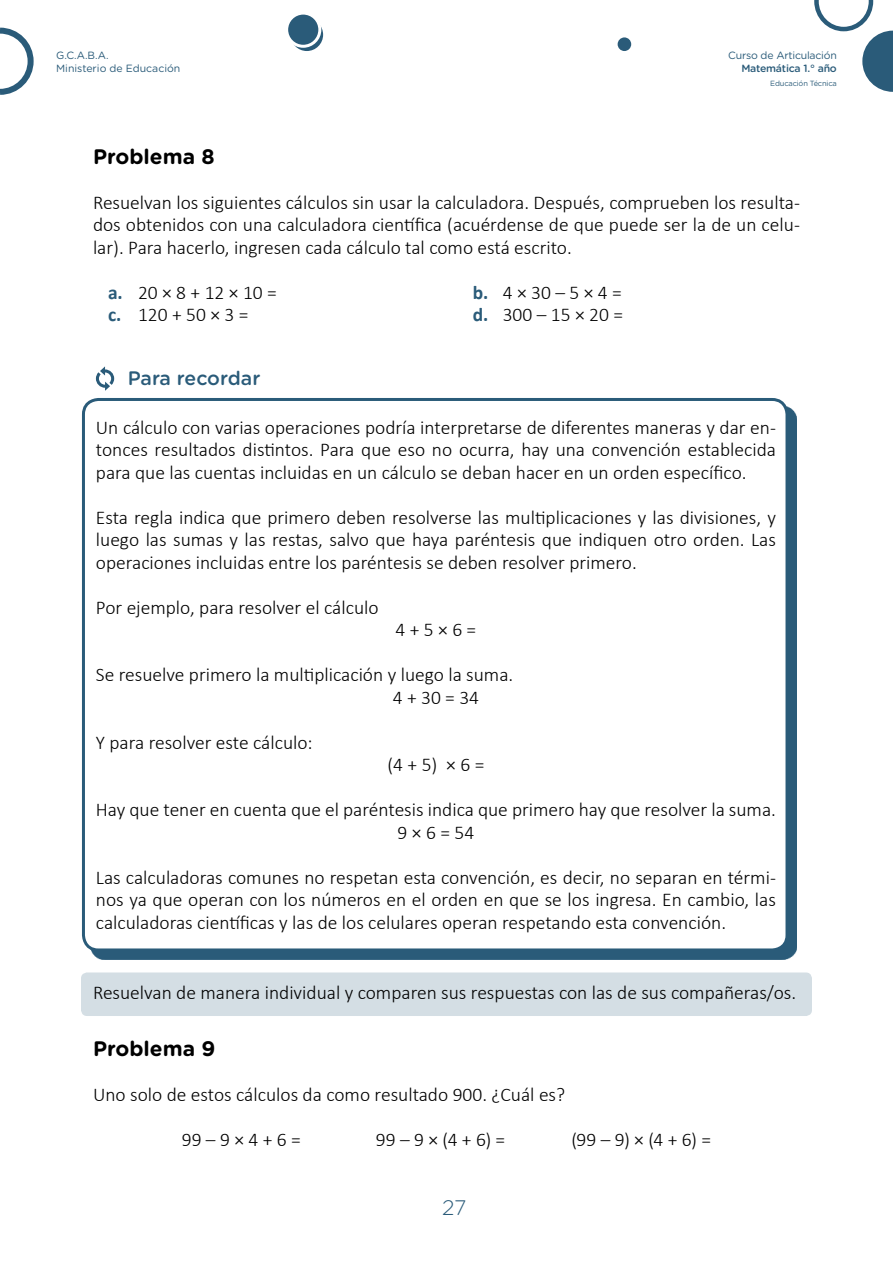
<style>
.page{position:relative;width:893px;height:1263px;background:#fff}
.page>*{position:absolute;margin:0;border:0;box-sizing:border-box;transform-origin:0 0}
.t1{font:700 21px "Gotham Rounded";color:#000}
.t2{font:300 21px "Gotham Rounded";color:#2a5b79}
.t3{font:300 19.5px/22.5px "Calibri";color:#000;text-align:justify}
.t4{font:500 19.5px "Gotham Rounded";letter-spacing:-.005em;color:#2a5b79}
.t5{font:10.5px/12.6px "Gotham Rounded";letter-spacing:-.015em;color:#2a5b79}
.t6{font:500 10.5px "Gotham Rounded";letter-spacing:-.02em;color:#2a5b79}
.t7{font:7.5px "Gotham Rounded";letter-spacing:-.02em;color:#2a5b79}
.s1{font-weight:700;color:#2a5b79}
</style>
<div class="page">
<svg style="left:814px;top:0;width:79px;height:92px"></svg>
<svg style="left:0;top:27px;width:34px;height:68px"></svg>
<div style="left:618px;top:37px;width:13px;height:14px;background:#2a5b79;border-radius:50%"></div>
<svg style="left:291px;top:18px;width:32px;height:33px"></svg>
<div style="left:287px;top:13px;width:33px;height:33px;background:#2a5b79;border-radius:50%"></div>
<div style="left:285px;top:12px;width:36px;height:36px;border:3px solid #fff;border-radius:50%"></div>
<div style="left:81px;top:972px;width:731px;height:44px;background:#d4dee4;border-radius:6px"></div>
<div style="left:90px;top:406px;width:707px;height:554px;background:#2a5b79"></div>
<div style="left:83px;top:399px;width:704px;height:551px;background:#fff;border-radius:15px"></div>
<div style="left:82px;top:398px;width:706px;height:553px;border:3px solid #2a5b79;border-radius:15px"></div>
<svg style="left:96px;top:366px;width:18px;height:25px"></svg>
<p class="t5" style="left:56px;top:49px;width:126px">G.C.A.B.A.<br>Ministerio de Educación</p>
<p class="t5" style="left:728px;top:49px;width:110px">Curso de Articulación</p>
<p class="t6" style="left:741px;top:61px;width:97px">Matemática 1.° año</p>
<p class="t7" style="left:770px;top:79px;width:68px">Educación Técnica</p>
<p class="t1" style="left:93px;top:141px;width:123px">Problema 8</p>
<p class="t3" style="left:93px;top:191px;width:708px">Resuelvan los siguientes cálculos sin usar la calculadora. Después, comprueben los resulta&shy;dos obtenidos con una calculadora científica (acuérdense de que puede ser la de un celu&shy;lar). Para hacerlo, ingresen cada cálculo tal como está escrito.</p>
<p class="t3" style="left:108px;top:281px;width:170px"><span class="s1">a.</span> 20 × 8 + 12 × 10 = <span class="s1">c.</span> 120 + 50 × 3 =</p>
<p class="t3" style="left:473px;top:281px;width:152px"><span class="s1">b.</span> 4 × 30 – 5 × 4 = <span class="s1">d.</span> 300 – 15 × 20 =</p>
<p class="t4" style="left:128px;top:364px;width:134px">Para recordar</p>
<p class="t3" style="left:96px;top:416px;width:682px">Un cálculo con varias operaciones podría interpretarse de diferentes maneras y dar en&shy;tonces resultados distintos. Para que eso no ocurra, hay una convención establecida para que las cuentas incluidas en un cálculo se deban hacer en un orden específico.</p>
<p class="t3" style="left:96px;top:506px;width:682px">Esta regla indica que primero deben resolverse las multiplicaciones y las divisiones, y luego las sumas y las restas, salvo que haya paréntesis que indiquen otro orden. Las operaciones incluidas entre los paréntesis se deben resolver primero.</p>
<p class="t3" style="left:96px;top:596px;width:284px">Por ejemplo, para resolver el cálculo</p>
<p class="t3" style="left:395px;top:618px;width:82px">4 + 5 × 6 =</p>
<p class="t3" style="left:393px;top:663px;width:122px;text-indent:-297px">Se resuelve primero la multiplicación y luego la suma.<br>4 + 30 = 34</p>
<p class="t3" style="left:96px;top:731px;width:218px">Y para resolver este cálculo:</p>
<p class="t3" style="left:387px;top:753px;width:98px">(4 + 5) × 6 =</p>
<p class="t3" style="left:96px;top:798px;width:682px;text-align:center">Hay que tener en cuenta que el paréntesis indica que primero hay que resolver la suma.<br>9 × 6 = 54</p>
<p class="t3" style="left:96px;top:866px;width:682px">Las calculadoras comunes no respetan esta convención, es decir, no separan en térmi&shy;nos ya que operan con los números en el orden en que se los ingresa. En cambio, las calculadoras científicas y las de los celulares operan respetando esta convención.</p>
<p class="t3" style="left:93px;top:981px;width:705px">Resuelvan de manera individual y comparen sus respuestas con las de sus compañeras/os.</p>
<p class="t1" style="left:93px;top:1033px;width:124px">Problema 9</p>
<p class="t3" style="left:93px;top:1083px;width:474px">Uno solo de estos cálculos da como resultado 900. ¿Cuál es?</p>
<p class="t3" style="left:182px;top:1128px;width:121px">99 – 9 × 4 + 6 =</p>
<p class="t3" style="left:376px;top:1128px;width:131px">99 – 9 × (4 + 6) =</p>
<p class="t3" style="left:571px;top:1128px;width:141px">(99 – 9) × (4 + 6) =</p>
<p class="t2" style="left:442px;top:1194px;width:26px">27</p>
</div>
